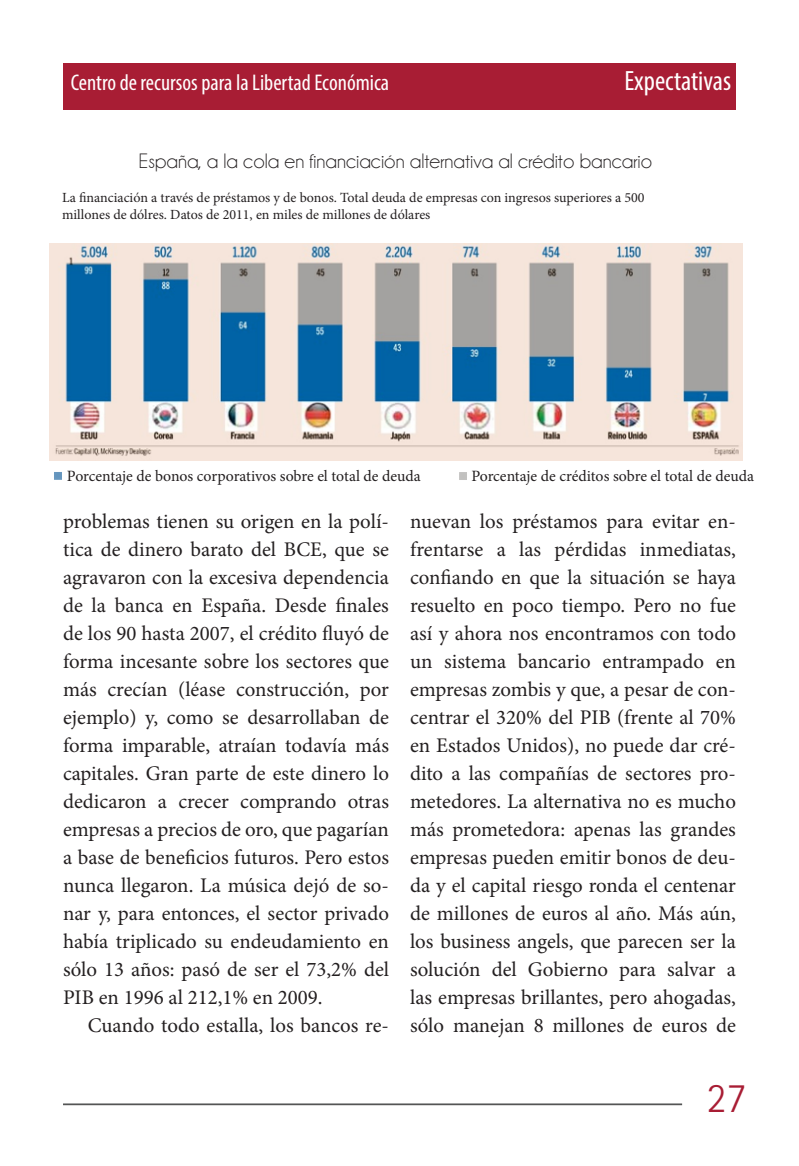
<style>
.page{position:relative;width:799px;height:1166px;background:#fff}
.page>*{position:absolute;margin:0;border:0;box-sizing:border-box;transform-origin:0 0}
.t1{font:300 42px "Rotis Sans Serif";color:#a81d34}
.t2{font:condensed 28px "Myriad Pro";color:#fff}
.t3{font:condensed 22.75px "Myriad Pro";color:#fff}
.t4{font:21px "Champagne&Limousines";color:#231f20}
.t5{font:20.82px/28px "Minion Pro";color:#231f20;text-align:justify}
.t6{font:15.75px "Minion Pro";letter-spacing:-.01em;color:#231f20}
.t7{font:14px/16.8px "Minion Pro";color:#231f20}
</style>
<div class="page">
<div style="left:63px;top:63px;width:673px;height:46px;background:#a81d34"></div>
<hr style="left:63px;top:1103px;width:619px;height:2px;background:#545555">
<img style="left:50px;top:243px;width:692px;height:217px">
<div style="left:51px;top:469px;width:13px;height:12px;background:#fff;opacity:.49"></div>
<div style="left:456px;top:469px;width:12px;height:12px;background:#fff;opacity:.49"></div>
<p class="t3" style="left:71px;top:69px;width:320px">Centro de recursos para la Libertad Económica</p>
<p class="t2" style="left:624px;top:64px;width:108px">Expectativas</p>
<p class="t4" style="left:139px;top:150px;width:515px">España, a la cola en financiación alternativa al crédito bancario</p>
<p class="t7" style="left:62px;top:189px;width:584px">La financiación a través de préstamos y de bonos. Total deuda de empresas con ingresos superiores a 500 millones de dólres. Datos de 2011, en miles de millones de dólares</p>
<p class="t6" style="left:67px;top:466px;width:355px">Porcentaje de bonos corporativos sobre el total de deuda</p>
<p class="t6" style="left:471px;top:466px;width:284px">Porcentaje de créditos sobre el total de deuda</p>
<p class="t5" style="left:63px;top:507px;width:327px">problemas tienen su origen en la polí&shy;tica de dinero barato del BCE, que se agravaron con la excesiva dependencia de la banca en España. Desde finales de los 90 hasta 2007, el crédito fluyó de forma incesante sobre los sectores que más crecían (léase construcción, por ejemplo) y, como se desarrollaban de forma imparable, atraían todavía más capitales. Gran parte de este dinero lo dedicaron a crecer comprando otras empresas a precios de oro, que pagarían a base de beneficios futuros. Pero estos nunca llegaron. La música dejó de so&shy;nar y, para entonces, el sector privado había triplicado su endeudamiento en sólo 13 años: pasó de ser el 73,2% del PIB en 1996 al 212,1% en 2009.</p>
<p class="t5" style="left:88px;top:1011px;width:303px">Cuando todo estalla, los bancos re-</p>
<p class="t5" style="left:410px;top:507px;width:327px">nuevan los préstamos para evitar en&shy;frentarse a las pérdidas inmediatas, confiando en que la situación se haya resuelto en poco tiempo. Pero no fue así y ahora nos encontramos con todo un sistema bancario entrampado en empresas zombis y que, a pesar de con&shy;centrar el 320% del PIB (frente al 70% en Estados Unidos), no puede dar cré&shy;dito a las compañías de sectores pro&shy;metedores. La alternativa no es mucho más prometedora: apenas las grandes empresas pueden emitir bonos de deu&shy;da y el capital riesgo ronda el centenar de millones de euros al año. Más aún, los business angels, que parecen ser la solución del Gobierno para salvar a las empresas brillantes, pero ahogadas, sólo manejan 8 millones de euros de</p>
<p class="t1" style="left:706px;top:1073px;width:42px">27</p>
</div>
